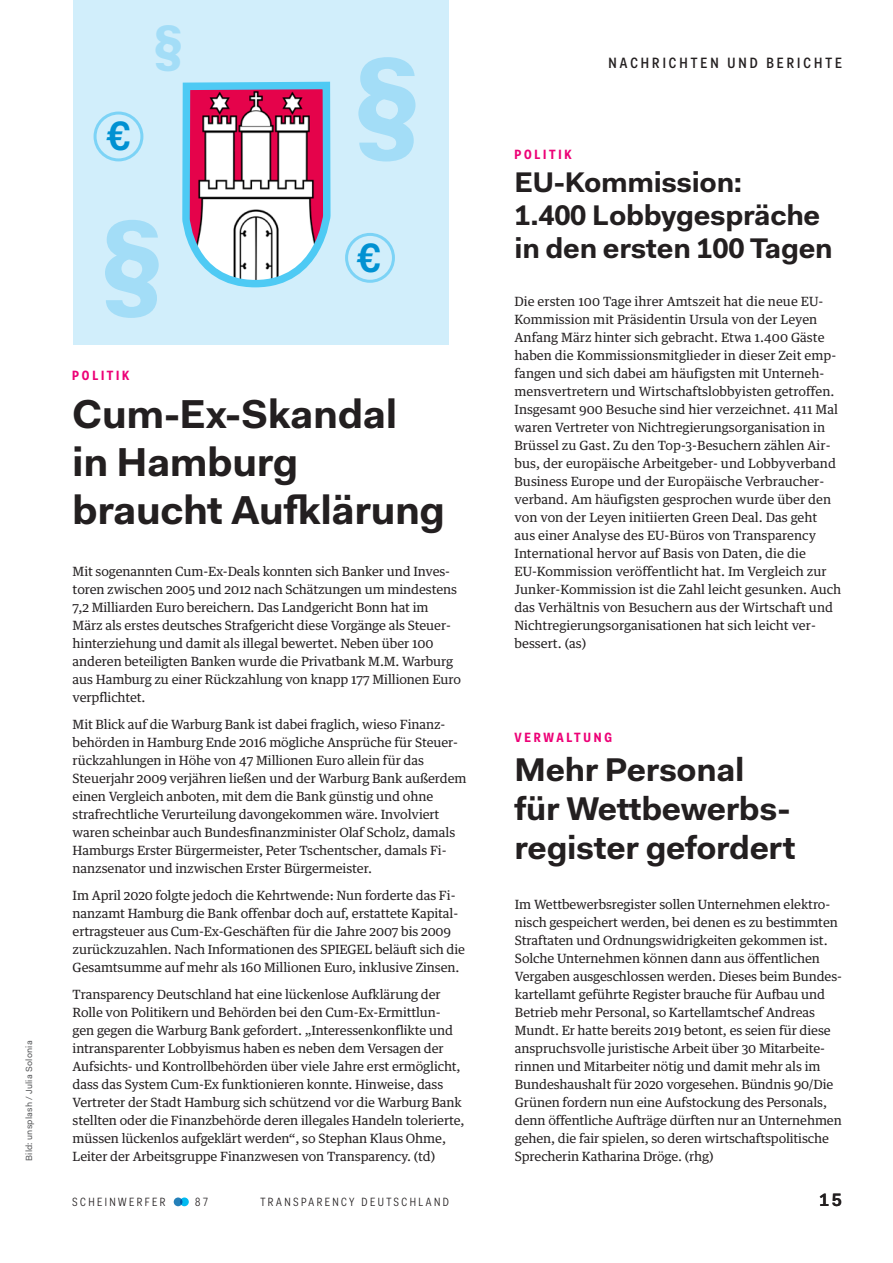
<style>
.page{position:relative;width:893px;height:1263px;background:#fff}
.page>*{position:absolute;margin:0;border:0;box-sizing:border-box;transform-origin:0 0}
.t1{font:900 112.5px "Fakt Slab Pro";color:#00aeef}
.t2{font:900 105.75px "Fakt Slab Pro";color:#00aeef}
.t3{font:900 49.95px "Fakt Slab Pro";color:#00aeef}
.t4{font:600 41.1px "Fakt Slab Pro";color:#009cd6}
.t5{font:700 40.5px/48px "Fakt Pro";letter-spacing:-.01em;color:#231f20}
.t6{font:700 33px/39px "Fakt Pro";letter-spacing:-.01em;color:#231f20}
.t7{font:700 28.5px/33px "Fakt Pro";letter-spacing:-.01em;color:#231f20}
.t8{font:600 18px "Fakt Pro";color:#231f20}
.t9{font:500 15px "Fakt Con Pro";letter-spacing:.2em;color:#231f20}
.t10{font:700 13.5px "Fakt Con Pro";letter-spacing:.2em;color:#ed0277}
.t11{font:12.75px/18px "Guardian Text Egyp";letter-spacing:-.01em;color:#231f20}
.t12{font:12px "Fakt Con Pro Blond";letter-spacing:.2em;color:#231f20}
.t13{font:9px "Fakt Pro";letter-spacing:.03em;color:#57585a}
</style>
<div class="page">
<div style="left:174px;top:1197px;width:8px;height:9px;background:#2480b9;border-radius:50%"></div>
<div style="left:73px;top:0;width:376px;height:344px;background:#d1eefb"></div>
<svg style="left:179px;top:81px;width:155px;height:1126px"></svg>
<div style="left:94px;top:112px;width:49px;height:49px;border:3px solid #7cd3f6;border-radius:50%"></div>
<div style="left:345px;top:233px;width:50px;height:50px;border:3px solid #7cd3f6;border-radius:50%"></div>
<p class="t13" style="left:23px;top:1161px;width:122px;rotate:-90deg">Bild: unsplash / Julia Solonia</p>
<h3 class="t4" style="left:107px;top:108px;width:25px">€</h3>
<h3 class="t3" style="left:153px;top:9px;width:30px">§</h3>
<h2 class="t2" style="left:101px;top:187px;width:63px">§</h2>
<h1 class="t1" style="left:354px;top:22px;width:67px">§</h1>
<h3 class="t4" style="left:357px;top:231px;width:25px">€</h3>
<p class="t10" style="left:72px;top:366px;width:59px">POLITIK</p>
<h3 class="t5" style="left:72px;top:390px;width:374px">Cum-Ex-Skandal<br>in Hamburg braucht Aufklärung</h3>
<p class="t11" style="left:73px;top:561px;width:390px">Mit sogenannten Cum-Ex-Deals konnten sich Banker und Inves&shy;toren zwischen 2005 und 2012 nach Schätzungen um mindestens 7,2 Milliarden Euro bereichern. Das Landgericht Bonn hat im März als erstes deutsches Strafgericht diese Vorgänge als Steuer&shy;hinterziehung und damit als illegal bewertet. Neben über 100 anderen beteiligten Banken wurde die Privatbank M.M. Warburg aus Hamburg zu einer Rückzahlung von knapp 177 Millionen Euro verpflichtet.</p>
<p class="t11" style="left:73px;top:714px;width:395px">Mit Blick auf die Warburg Bank ist dabei fraglich, wieso Finanz&shy;behörden in Hamburg Ende 2016 mögliche Ansprüche für Steuer&shy;rückzahlungen in Höhe von 47 Millionen Euro allein für das Steuerjahr 2009 verjähren ließen und der Warburg Bank außerdem einen Vergleich anboten, mit dem die Bank günstig und ohne strafrechtliche Verurteilung davongekommen wäre. Involviert waren scheinbar auch Bundesfinanzminister Olaf Scholz, damals Hamburgs Erster Bürgermeister, Peter Tschentscher, damals Fi&shy;nanzsenator und inzwischen Erster Bürgermeister.</p>
<p class="t11" style="left:73px;top:885px;width:394px">Im April 2020 folgte jedoch die Kehrtwende: Nun forderte das Fi&shy;nanzamt Hamburg die Bank offenbar doch auf, erstattete Kapital&shy;ertragsteuer aus Cum-Ex-Geschäften für die Jahre 2007 bis 2009 zurückzuzahlen. Nach Informationen des SPIEGEL beläuft sich die Gesamtsumme auf mehr als 160 Millionen Euro, inklusive Zinsen.</p>
<p class="t11" style="left:73px;top:984px;width:393px">Transparency Deutschland hat eine lückenlose Aufklärung der Rolle von Politikern und Behörden bei den Cum-Ex-Ermittlun&shy;gen gegen die Warburg Bank gefordert. „Interessenkonflikte und intransparenter Lobbyismus haben es neben dem Versagen der Aufsichts- und Kontrollbehörden über viele Jahre erst ermöglicht, dass das System Cum-Ex funktionieren konnte. Hinweise, dass Vertreter der Stadt Hamburg sich schützend vor die Warburg Bank stellten oder die Finanzbehörde deren illegales Handeln tolerierte, müssen lückenlos aufgeklärt werden“, so Stephan Klaus Ohme, Leiter der Arbeitsgruppe Finanzwesen von Transparency. (td)</p>
<p class="t12" style="left:72px;top:1194px;width:95px">SCHEINWERFER</p>
<p class="t12" style="left:195px;top:1194px;width:14px">87</p>
<p class="t12" style="left:260px;top:1194px;width:190px">TRANSPARENCY DEUTSCHLAND</p>
<p class="t9" style="left:609px;top:53px;width:235px">NACHRICHTEN UND BERICHTE</p>
<p class="t10" style="left:514px;top:145px;width:59px">POLITIK</p>
<h3 class="t7" style="left:514px;top:165px;width:320px">EU-Kommission:<br>1.400 Lobbygespräche in den ersten 100 Tagen</h3>
<p class="t11" style="left:514px;top:291px;width:328px">Die ersten 100 Tage ihrer Amtszeit hat die neue EU-Kommission mit Präsidentin Ursula von der Leyen Anfang März hinter sich gebracht. Etwa 1.400 Gäste haben die Kommissionsmitglieder in dieser Zeit emp&shy;fangen und sich dabei am häufigsten mit Unterneh&shy;mensvertretern und Wirtschaftslobbyisten getroffen.<br>Insgesamt 900 Besuche sind hier verzeichnet. 411 Mal waren Vertreter von Nichtregierungsorganisation in Brüssel zu Gast. Zu den Top-3-Besuchern zählen Air&shy;bus, der europäische Arbeitgeber- und Lobbyverband Business Europe und der Europäische Verbraucher&shy;verband. Am häufigsten gesprochen wurde über den von von der Leyen initiierten Green Deal. Das geht<br>aus einer Analyse des EU-Büros von Transparency International hervor auf Basis von Daten, die die EU-Kommission veröffentlicht hat. Im Vergleich zur Junker-Kommission ist die Zahl leicht gesunken. Auch das Verhältnis von Besuchern aus der Wirtschaft und Nichtregierungsorganisationen hat sich leicht ver&shy;bessert. (as)</p>
<p class="t10" style="left:514px;top:728px;width:99px">VERWALTUNG</p>
<h3 class="t6" style="left:514px;top:749px;width:283px">Mehr Personal für Wettbewerbs&shy;register gefordert</h3>
<p class="t11" style="left:515px;top:894px;width:329px">Im Wettbewerbsregister sollen Unternehmen elektro&shy;nisch gespeichert werden, bei denen es zu bestimmten Straftaten und Ordnungswidrigkeiten gekommen ist.<br>Solche Unternehmen können dann aus öffentlichen Vergaben ausgeschlossen werden. Dieses beim Bundes&shy;kartellamt geführte Register brauche für Aufbau und Betrieb mehr Personal, so Kartellamtschef Andreas Mundt. Er hatte bereits 2019 betont, es seien für diese anspruchsvolle juristische Arbeit über 30 Mitarbeite&shy;rinnen und Mitarbeiter nötig und damit mehr als im Bundeshaushalt für 2020 vorgesehen. Bündnis 90/Die Grünen fordern nun eine Aufstockung des Personals, denn öffentliche Aufträge dürften nur an Unternehmen gehen, die fair spielen, so deren wirtschaftspolitische Sprecherin Katharina Dröge. (rhg)</p>
<h3 class="t8" style="left:819px;top:1188px;width:24px">15</h3>
</div>
